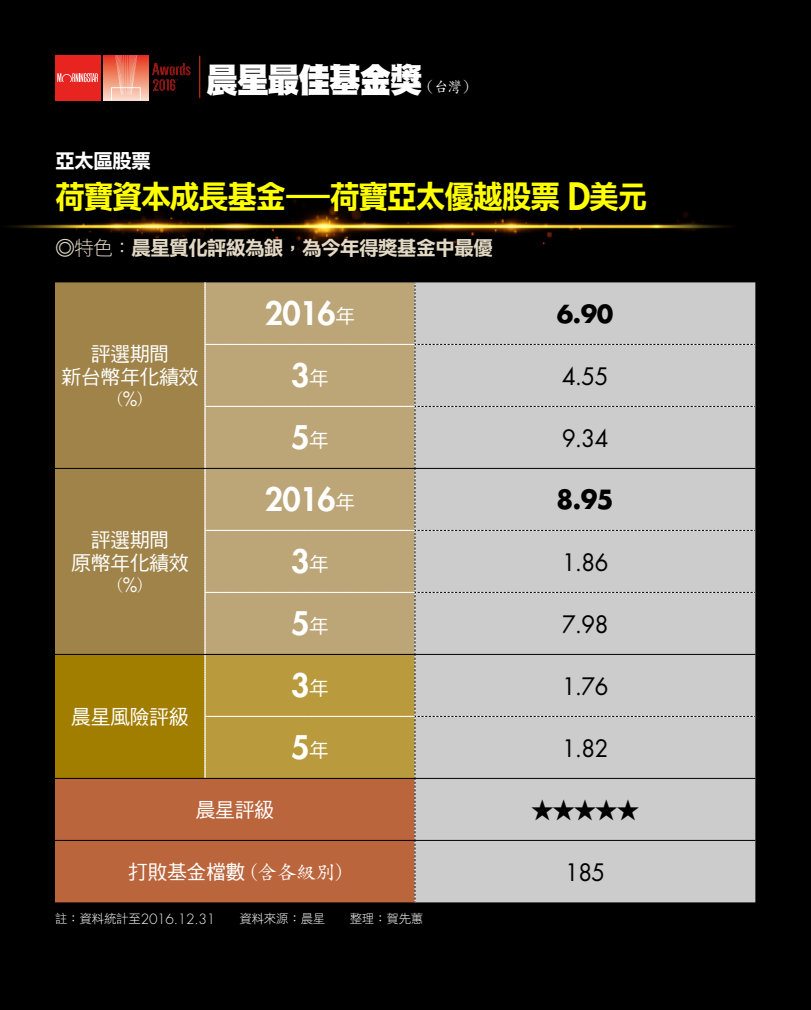
<style>
.page{position:relative;width:811px;height:1010px;background:#000}
.page>*{position:absolute;margin:0;border:0;box-sizing:border-box;transform-origin:0 0}
.t1{font:34px "DF Hei Std W12";letter-spacing:-.05em;color:#fff;scale:.95 1}
.t2{font:32px "DF Li Hei Std W7";letter-spacing:-.055em;color:#ff0;scale:.95 1}
.t3{font:800 31.6px "Futura Std";letter-spacing:-.02em;color:#fff}
.t4{font:700 25.7px "Futura Std";color:#000;scale:.95 1}
.t5{font:700 24.2px "Futura Std";color:#000}
.t6{font:23.4px "Futura Std";letter-spacing:-.025em;color:#000;scale:.95 1}
.t7{font:22.5px "DF Li Hei Std W7";color:#000}
.t8{font:20px/23px "DF Hei Std W5";letter-spacing:-.025em;color:#fff;text-align:center}
.t9{font:20px "DF Li Hei Std W7";letter-spacing:-.05em;color:#e2d8c4}
.t10{font:20px "DF Li Hei Std W7";letter-spacing:-.05em;color:#fff}
.t11{font:17.5px "DF Kai Shu Std W5";color:#fff;scale:.95 1}
.t12{font:14.9px "DF Kai Shu Std W5";color:#fff;scale:.95 1}
.t13{font:300 13.8px "Futura Std";letter-spacing:-.02em;color:#fff}
.t14{font:12.5px "DF Li Hei Std W3";letter-spacing:-.02em;color:#fff}
.s1{font-family:"Futura Std";font-weight:800;font-size:36.8px}
.s2{font-family:"DF Li Hei Std W3"}
.s3{font-family:"Futura Std";font-size:19.3px}
.s4{font-family:"DF Hei Std W5";font-weight:400;font-size:20px}
.s5{font-family:"DF Kai Shu Std W5"}
.s6{font-family:"DF Li Hei Std W3";font-weight:400;font-size:12.5px}
</style>
<div class="page">
<img style="left:8px;top:199px;width:722px;height:64px">
<hr style="left:200px;top:56px;width:1px;height:42px;background:#e8380d">
<div style="left:55px;top:55px;width:45px;height:45px;background:#e72420"></div>
<svg style="left:57px;top:73px;width:41px;height:9px"></svg>
<div style="left:103px;top:55px;width:45px;height:45px;background:linear-gradient(to bottom,#e63216,#fbdec6)"></div>
<svg style="left:111px;top:55px;width:30px;height:45px"></svg>
<svg style="left:152px;top:63px;width:38px;height:28px"></svg>
<div style="left:55px;top:282px;width:150px;height:372px;background:#9f8348"></div>
<div style="left:55px;top:654px;width:150px;height:124px;background:#a27e00"></div>
<div style="left:55px;top:779px;width:150px;height:123px;background:#bb653d"></div>
<svg style="left:205px;top:282px;width:550px;height:620px;background:#c5b7a2"></svg>
<hr style="left:55px;top:468px;width:150px;height:1px;background:#000">
<hr style="left:205px;top:468px;width:210px;height:1px;background:#000">
<hr style="left:415px;top:468px;width:340px;height:1px;background:#000">
<hr style="left:205px;top:654px;width:210px;height:1px;background:#000">
<hr style="left:415px;top:654px;width:340px;height:1px;background:#000">
<hr style="left:55px;top:654px;width:150px;height:1px;background:#000">
<hr style="left:205px;top:778px;width:210px;height:1px;background:#000">
<hr style="left:415px;top:778px;width:340px;height:1px;background:#000">
<hr style="left:55px;top:840px;width:150px;height:1px;background:#000">
<hr style="left:205px;top:840px;width:210px;height:1px;background:#000">
<hr style="left:415px;top:840px;width:340px;height:1px;background:#000">
<p class="t10" style="left:55px;top:150px;width:97px">亞太區股票</p>
<h1 class="t1" style="left:206px;top:61px;width:229px">晨星最佳基金獎</h1>
<p class="t12" style="left:421px;top:78px;width:59px">（台灣）</p>
<h2 class="t2" style="left:55px;top:179px;width:626px">荷寶資本成長基金—荷寶亞太優越股票 <span class="s1">D</span>美元</h2>
<p class="t9" style="left:55px;top:237px;width:440px"><span class="s2">◎特色：</span>晨星質化評級為銀，為今年得獎基金中最優</p>
<p class="t8" style="left:62px;top:342px;width:139px">評選期間<br>新台幣年化績效</p>
<p class="t11" style="left:118px;top:389px;width:28px">(<span class="s3">%</span>)</p>
<p class="t8" style="left:71px;top:528px;width:119px">評選期間<br>原幣年化績效</p>
<p class="t11" style="left:118px;top:575px;width:28px">(<span class="s3">%</span>)</p>
<p class="t8" style="left:71px;top:705px;width:119px">晨星風險評級</p>
<h3 class="t3" style="left:265px;top:294px;width:92px">2016<span class="s4">年</span></h3>
<p class="t5" style="left:557px;top:298px;width:58px">6.90</p>
<h3 class="t3" style="left:291px;top:356px;width:39px">3<span class="s4">年</span></h3>
<p class="t6" style="left:562px;top:361px;width:50px">4.55</p>
<h3 class="t3" style="left:291px;top:418px;width:39px">5<span class="s4">年</span></h3>
<p class="t6" style="left:562px;top:423px;width:50px">9.34</p>
<h3 class="t3" style="left:265px;top:480px;width:92px">2016<span class="s4">年</span></h3>
<p class="t4" style="left:557px;top:483px;width:62px">8.95</p>
<h3 class="t3" style="left:291px;top:542px;width:39px">3<span class="s4">年</span></h3>
<p class="t6" style="left:562px;top:547px;width:50px">1.86</p>
<h3 class="t3" style="left:291px;top:604px;width:39px">5<span class="s4">年</span></h3>
<p class="t6" style="left:562px;top:609px;width:50px">7.98</p>
<h3 class="t3" style="left:291px;top:666px;width:39px">3<span class="s4">年</span></h3>
<p class="t6" style="left:562px;top:671px;width:50px">1.76</p>
<h3 class="t3" style="left:291px;top:728px;width:39px">5<span class="s4">年</span></h3>
<p class="t6" style="left:562px;top:733px;width:50px">1.82</p>
<p class="t8" style="left:196px;top:798px;width:80px">晨星評級</p>
<p class="t7" style="left:531px;top:797px;width:109px">★★★★★</p>
<p class="t8" style="left:128px;top:860px;width:215px">打敗基金檔數 <span class="s5">(含各級別)</span></p>
<p class="t6" style="left:565px;top:857px;width:44px">185</p>
<p class="t13" style="left:55px;top:911px;width:162px"><span class="s6">註：資料統計至</span>2016.12.31</p>
<p class="t14" style="left:239px;top:912px;width:88px">資料來源：晨星</p>
<p class="t14" style="left:350px;top:912px;width:75px">整理：賀先蕙</p>
</div>
